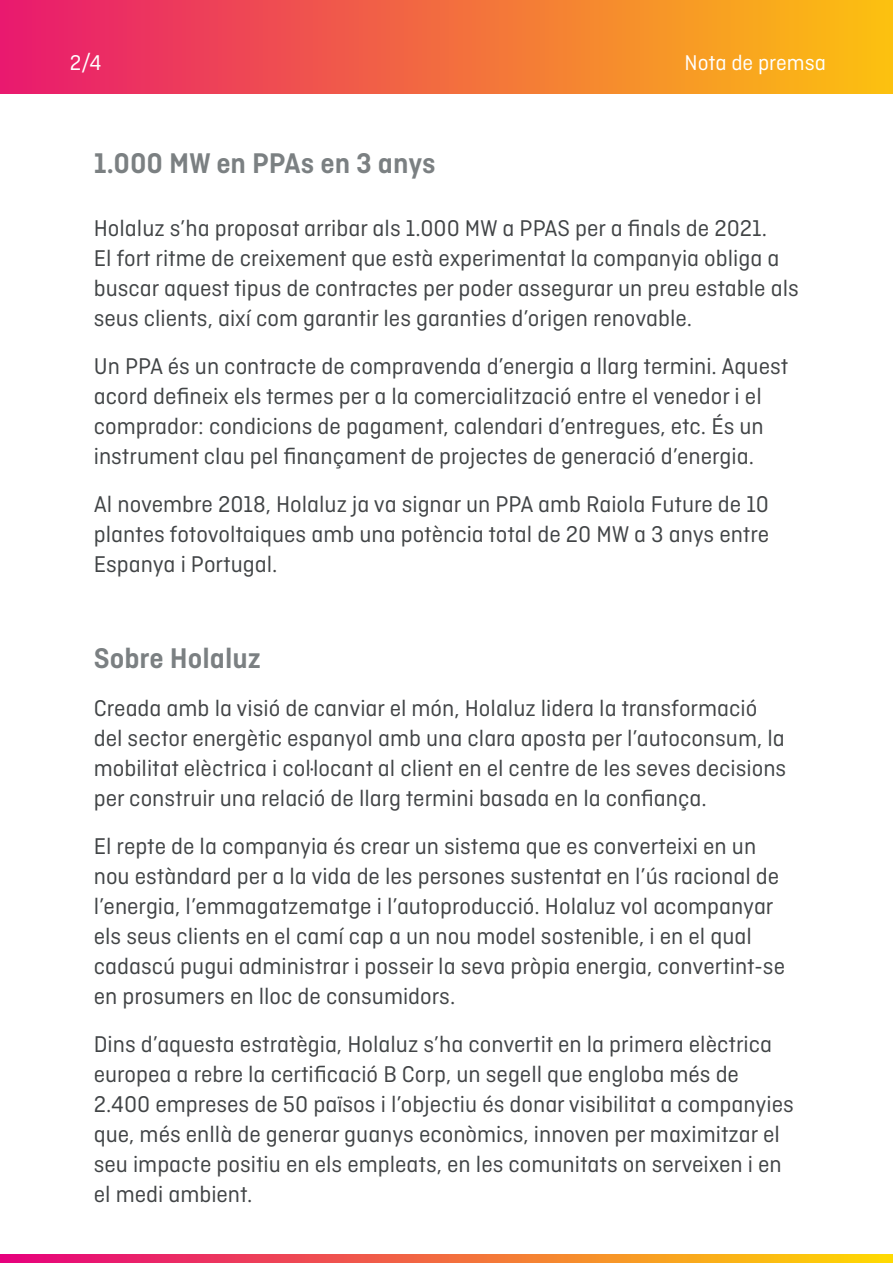
<style>
.page{position:relative;width:893px;height:1263px;background:#fff}
.page>*{position:absolute;margin:0;border:0;box-sizing:border-box;transform-origin:0 0}
.Listas{font:600 30px "Ciutadella";color:#7b8082}
.Cuerpo_de_texto{font:600 30px "Ciutadella";color:#7b8082}
.Cuerpo_de_texto-2{font:24px/30px "Ciutadella";color:#414446}
.t1{font:22.5px "Ciutadella";color:#fff}
</style>
<div class="page">
<div style="left:0;top:0;width:892px;height:93px;background:linear-gradient(to right,#e9196f,#fcc10f)"></div>
<svg style="left:0;top:1254px;width:892px;height:9px;background:#f26c3f"></svg>
<p class="t1" style="left:70px;top:51px;width:33px">2/4</p>
<p class="t1" style="left:684px;top:51px;width:143px">Nota de premsa</p>
<p class="Listas" style="left:94px;top:146px;width:343px">1.000 MW en PPAs en 3 anys</p>
<p class="Cuerpo_de_texto-2" style="left:94px;top:213px;width:706px">Holaluz s’ha proposat arribar als 1.000 MW a PPAS per a finals de 2021.<br>El fort ritme de creixement que està experimentat la companyia obliga a buscar aquest tipus de contractes per poder assegurar un preu estable als seus clients, així com garantir les garanties d’origen renovable.</p>
<p class="Cuerpo_de_texto-2" style="left:94px;top:351px;width:696px">Un PPA és un contracte de compravenda d’energia a llarg termini. Aquest acord defineix els termes per a la comercialització entre el venedor i el comprador: condicions de pagament, calendari d’entregues, etc. És un instrument clau pel finançament de projectes de generació d’energia.</p>
<p class="Cuerpo_de_texto-2" style="left:94px;top:489px;width:677px;text-align:justify">Al novembre 2018, Holaluz ja va signar un PPA amb Raiola Future de 10 plantes fotovoltaiques amb una potència total de 20 MW a 3 anys entre Espanya i Portugal.</p>
<p class="Cuerpo_de_texto" style="left:94px;top:641px;width:168px">Sobre Holaluz</p>
<p class="Cuerpo_de_texto-2" style="left:94px;top:693px;width:694px">Creada amb la visió de canviar el món, Holaluz lidera la transformació del sector energètic espanyol amb una clara aposta per l’autoconsum, la mobilitat elèctrica i col·locant al client en el centre de les seves decisions per construir una relació de llarg termini basada en la confiança.</p>
<p class="Cuerpo_de_texto-2" style="left:94px;top:831px;width:692px">El repte de la companyia és crear un sistema que es converteixi en un nou estàndard per a la vida de les persones sustentat en l’ús racional de l’energia, l’emmagatzematge i l’autoproducció. Holaluz vol acompanyar els seus clients en el camí cap a un nou model sostenible, i en el qual cadascú pugui administrar i posseir la seva pròpia energia, convertint-se en prosumers en lloc de consumidors.</p>
<p class="Cuerpo_de_texto-2" style="left:94px;top:1029px;width:701px">Dins d’aquesta estratègia, Holaluz s’ha convertit en la primera elèctrica europea a rebre la certificació B Corp, un segell que engloba més de 2.400 empreses de 50 països i l’objectiu és donar visibilitat a companyies que, més enllà de generar guanys econòmics, innoven per maximitzar el seu impacte positiu en els empleats, en les comunitats on serveixen i en el medi ambient.</p>
</div>
